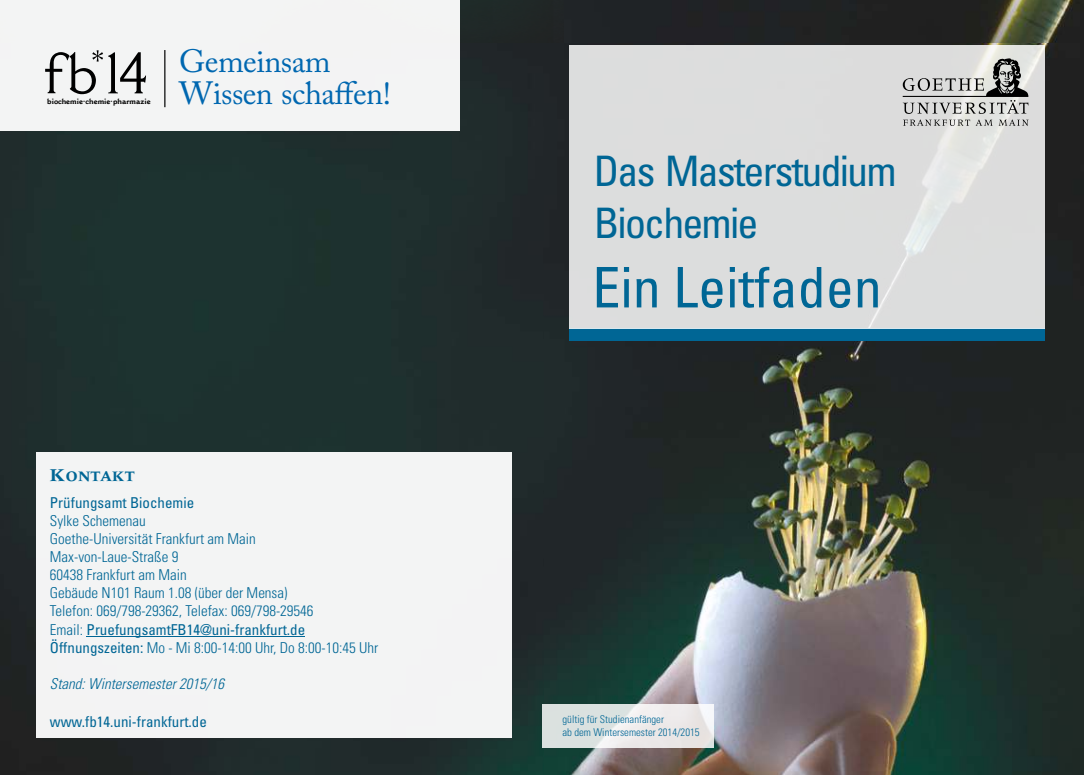
<style>
.page{position:relative;width:1084px;height:775px;background:#fff}
.page>*{position:absolute;margin:0;border:0;box-sizing:border-box;transform-origin:0 0}
.t1{font:condensed 56px "Univers LT Std";color:#006695}
.t2{font:condensed 42px/52px "Univers LT Std";letter-spacing:-.045em;color:#006695}
.t3{font:32px "Adobe Caslon Pro";letter-spacing:-.02em;color:#0067b0}
.t4{font:300 condensed 15px/18.2px "Univers LT Std";color:#006695}
.t5{font:condensed 15px/26.5px "Univers LT Std";color:#006695}
.t6{font:italic 300 condensed 15px "Univers LT Std";color:#006695}
.t7{font:300 condensed 10.62px/12.9px "Univers LT Std";color:#006695}
.t8{font:700 7.75px "Cantoria";color:#000;scale:.96 1}
.s1{font-family:"Meridien";font-weight:700;font-stretch:normal;font-size:18.75px}
.s2{font-family:"Meridien";font-weight:700;font-stretch:normal}
.s3{font-weight:400}
</style>
<div class="page">
<div style="left:460px;top:0;width:104px;height:44px;background:#202727"></div>
<img style="left:564px;top:0;width:519px;height:44px">
<img style="left:0;top:44px;width:1083px;height:731px">
<div style="left:569px;top:328px;width:475px;height:12px;background:#006695"></div>
<div style="left:569px;top:45px;width:475px;height:283px;background:#dcdddd"></div>
<svg style="left:902px;top:58px;width:126px;height:68px"></svg>
<div style="left:542px;top:705px;width:171px;height:43px;background:#fff;opacity:.85"></div>
<div style="left:37px;top:452px;width:475px;height:285px;background:#f3f4f4"></div>
<div style="left:0;top:0;width:460px;height:131px;background:#f3f4f4"></div>
<hr style="left:164px;top:50px;width:1px;height:57px;background:#000">
<svg style="left:45px;top:50px;width:101px;height:44px"></svg>
<hr style="left:87px;top:636px;width:218px;height:1px;background:#006695">
<p class="t8" style="left:47px;top:98px;width:109px">biochemie ∙ chemie ∙ pharmazie</p>
<p class="t3" style="left:179px;top:49px;width:153px">Gemeinsam</p>
<p class="t3" style="left:179px;top:80px;width:213px">Wissen schaffen!</p>
<p class="t5" style="left:50px;top:465px;width:146px"><span class="s1">K</span><span class="s2">ONTAKT<br></span>Prüfungsamt Biochemie</p>
<p class="t4" style="left:50px;top:513px;width:329px">Sylke Schemenau<br>Goethe-Universität Frankfurt am Main<br>Max-von-Laue-Straße 9<br>60438 Frankfurt am Main<br>Gebäude N101 Raum 1.08 (über der Mensa)<br>Telefon: 069/798-29362, Telefax: 069/798-29546<br>Email: <span class="s3">PruefungsamtFB14@uni-frankfurt.de Öffnungszeiten:</span> Mo - Mi 8:00-14:00 Uhr, Do 8:00-10:45 Uhr</p>
<p class="t6" style="left:50px;top:678px;width:176px">Stand: Wintersemester 2015/16</p>
<p class="t5" style="left:50px;top:710px;width:158px">www.fb14.uni-frankfurt.de</p>
<p class="t2" style="left:593px;top:150px;width:304px">Das Masterstudium<br>Biochemie</p>
<p class="t1" style="left:592px;top:267px;width:291px">Ein Leitfaden</p>
<p class="t7" style="left:562px;top:714px;width:138px">gültig für Studienanfänger<br>ab dem Wintersemester 2014/2015</p>
</div>
